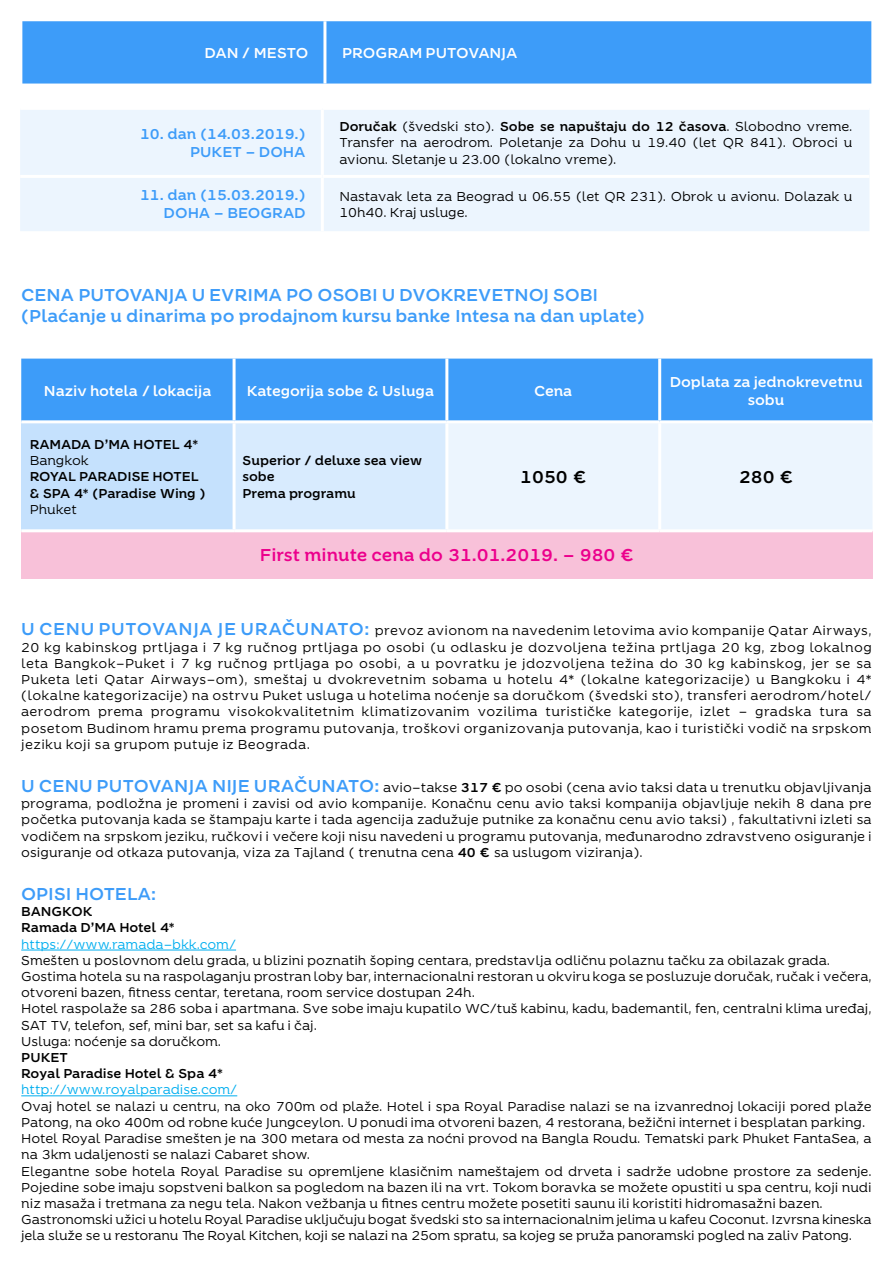
<style>
.page{position:relative;width:893px;height:1263px;background:#fff}
.page>*{position:absolute;margin:0;border:0;box-sizing:border-box;transform-origin:0 0}
.t1{font:700 18px/21.6px "Timesquare";color:#3d9cf9}
.t2{font:700 18px "Timesquare";color:#ec008c}
.t3{font:700 18px "Timesquare";color:#000}
.t4{font:700 15px/18px "Timesquare";letter-spacing:-.005em;color:#fff;text-align:center}
.t5{font:700 15px/18px "Timesquare";color:#3d9cf9;text-align:right}
.t6{font:13.5px/16.2px "Timesquare";letter-spacing:-.005em;color:#000;text-align:justify}
.t7{font:700 13.5px/16.2px "Timesquare";color:#000}
.t8{font:13.5px "Timesquare";letter-spacing:-.005em;color:#00aeef}
.s1{font-weight:700}
.s2{font-weight:700;font-size:18px;color:#3d9cf9}
</style>
<div class="page">
<div style="left:20px;top:110px;width:849px;height:121px;background:#ecf5fe"></div>
<hr style="left:321px;top:110px;width:3px;height:65px;background:#fff">
<hr style="left:20px;top:175px;width:302px;height:3px;background:#fff">
<hr style="left:322px;top:175px;width:547px;height:3px;background:#fff">
<hr style="left:321px;top:178px;width:3px;height:53px;background:#fff">
<div style="left:22px;top:21px;width:849px;height:63px;background:#3d9cf9"></div>
<hr style="left:323px;top:21px;width:3px;height:63px;background:#fff">
<div style="left:21px;top:359px;width:851px;height:61px;background:#3d9cf9"></div>
<div style="left:21px;top:422px;width:213px;height:109px;background:#c5e1fd"></div>
<div style="left:234px;top:422px;width:213px;height:109px;background:#d8ebfe"></div>
<div style="left:448px;top:423px;width:424px;height:106px;background:#ecf5fe"></div>
<div style="left:21px;top:531px;width:851px;height:47px;background:#f8c1d9"></div>
<hr style="left:233px;top:359px;width:3px;height:61px;background:#fff">
<hr style="left:445px;top:359px;width:3px;height:61px;background:#fff">
<hr style="left:658px;top:359px;width:3px;height:61px;background:#fff">
<hr style="left:21px;top:420px;width:213px;height:3px;background:#fff">
<hr style="left:234px;top:420px;width:213px;height:3px;background:#fff">
<hr style="left:233px;top:423px;width:3px;height:106px;background:#fff">
<hr style="left:445px;top:423px;width:3px;height:106px;background:#fff">
<hr style="left:658px;top:423px;width:3px;height:106px;background:#fff">
<hr style="left:21px;top:529px;width:213px;height:3px;background:#fff">
<hr style="left:234px;top:529px;width:213px;height:3px;background:#fff">
<hr style="left:447px;top:529px;width:213px;height:3px;background:#fff">
<hr style="left:660px;top:529px;width:212px;height:3px;background:#fff">
<hr style="left:21px;top:950px;width:215px;height:1px;background:#00aeef">
<hr style="left:21px;top:1095px;width:216px;height:1px;background:#00aeef">
<p class="t4" style="left:204px;top:44px;width:105px">Dan / Mesto</p>
<p class="t4" style="left:342px;top:44px;width:177px">Program putovanja</p>
<p class="t5" style="left:140px;top:125px;width:167px">10. dan (14.03.2019.)<br>PU KET - DOHA</p>
<p class="t6" style="left:339px;top:119px;width:515px"><span class="s1">Doručak</span> (švedski sto). <span class="s1">Sobe se napuštaju do 12 časova</span>. Slobodno vreme.<br>Transfer na aerodrom. Poletanje za Dohu u 19.40 (let QR 841). Obroci u avionu. Sletanje u 23.00 (lokalno vreme).</p>
<p class="t5" style="left:164px;top:187px;width:143px;text-align:left;text-indent:-24px">11. dan (15.03.2019.)<br>DOHA - BEOGRA</p>
<p class="t6" style="left:339px;top:188px;width:515px">Nastavak leta za Beograd u 06.55 (let QR 231). Obrok u avionu. Dolazak u<br>10h40. Kraj usluge.</p>
<p class="t5" style="left:294px;top:205px;width:13px">D</p>
<h1 class="t1" style="left:21px;top:284px;width:27px">CENA</h1>
<h1 class="t1" style="left:78px;top:284px;width:25px">PUTOVANJA</h1>
<h1 class="t1" style="left:192px;top:284px;width:31px">U EVR</h1>
<h1 class="t1" style="left:247px;top:284px;width:85px">IMA PO OSO</h1>
<h1 class="t1" style="left:359px;top:284px;width:107px">BI U DVOKREVETNOJ</h1>
<h1 class="t1" style="left:21px;top:284px;width:625px;text-indent:532px">SOBI (Plaćanje u dinarima po prodajnom kursu banke Intesa na dan uplate)</h1>
<p class="t4" style="left:44px;top:382px;width:169px">N aziv hotela / lokacija</p>
<p class="t4" style="left:247px;top:382px;width:189px">Kategorija sobe &amp; Usluga</p>
<p class="t4" style="left:534px;top:382px;width:39px">Cena</p>
<p class="t4" style="left:670px;top:373px;width:194px">Doplata za jednokrevetnu sobu</p>
<p class="t7" style="left:30px;top:436px;width:124px">RAMADA D’MA HOTE</p>
<p class="t7" style="left:172px;top:436px;width:28px">L 4*</p>
<p class="t6" style="left:30px;top:453px;width:60px">Bangkok</p>
<p class="t7" style="left:30px;top:469px;width:69px">ROYAL PARA</p>
<p class="t7" style="left:117px;top:469px;width:56px">DISE HOTE</p>
<p class="t7" style="left:243px;top:453px;width:181px">Superior / deluxe sea view sobe<br>Prema programu</p>
<h1 class="t3" style="left:520px;top:467px;width:67px">1050 €</h1>
<h1 class="t3" style="left:739px;top:467px;width:56px">280 €</h1>
<p class="t7" style="left:30px;top:469px;width:177px;text-indent:161px">L &amp; SPA 4* (Paradise Wing )</p>
<p class="t6" style="left:30px;top:501px;width:49px">Phuket</p>
<h1 class="t2" style="left:260px;top:545px;width:375px">First minute cena do 31.01.2019. - 980 €</h1>
<p class="t6" style="left:21px;top:623px;width:852px"><span class="s2">U c enu putovanja je urač unato:</span> prevoz avionom na navedenim letovima avio kompanije Qatar Airways, 20 kg kabinskog prtljaga i 7 kg ručnog prtljaga po osobi (u odlasku je dozvoljena težina prtljaga 20 kg, zbog lokalnog leta Bangkok-Puket i 7 kg ručnog prtljaga po osobi, a u povratku je jdozvoljena težina do 30 kg kabinskog, jer se sa Puketa leti Qatar Airways-om), smeštaj u dvokrevetnim sobama u hotelu 4* (lokalne kategorizacije) u Bangkoku i 4* (lokalne kategorizacije) na ostrvu Puket usluga u hotelima noćenje sa doručkom (švedski sto), transferi aerodrom/hotel/ aerodrom prema programu visokokvalitetnim klimatizovanim vozilima turističke kategorije, izlet - gradska tura sa posetom Budinom hramu prema programu putovanja, troškovi organizovanja putovanja, kao i turistički vodič na srpskom jeziku koji sa grupom putuje iz Beograda.</p>
<p class="t6" style="left:21px;top:779px;width:852px"><span class="s2">U cenu putovanja nij e uračunato:</span> avio-takse <span class="s1">317 €</span> po osobi (cena avio taksi data u trenutku objavljivanja programa, podložna je promeni i zavisi od avio kompanije. Konačnu cenu avio taksi kompanija objavljuje nekih 8 dana pre početka putovanja kada se štampaju karte i tada agencija zadužuje putnike za konačnu cenu avio taksi) , fakultativni izleti sa vodičem na srpskom jeziku, ručkovi i večere koji nisu navedeni u programu putovanja, međunarodno zdravstveno osiguranje i osiguranje od otkaza putovanja, viza za Tajland ( trenutna cena <span class="s1">40 €</span> sa uslugom viziranja).</p>
<h1 class="t1" style="left:21px;top:883px;width:81px">OPISI HOTE</h1>
<h1 class="t1" style="left:127px;top:883px;width:31px">LA:</h1>
<p class="t7" style="left:21px;top:904px;width:155px">Bangkok<br>Ramada D’MA Hotel 4*</p>
<p class="t8" style="left:21px;top:936px;width:216px">https://www.ramada-bkk.com/</p>
<p class="t6" style="left:21px;top:952px;width:852px;text-align:left">Smešten u poslovnom delu grada, u blizini poznatih šoping centara, predstavlja odličnu polaznu tačku za obilazak grada.<br>Gostima hotela su na raspolaganju prostran loby bar, internacionalni restoran u okviru koga se posluzuje doručak, ručak i večera, otvoreni bazen, fitness centar, teretana, room service dostupan 24h.<br>Hotel raspolaže sa 286 soba i apartmana. Sve sobe imaju kupatilo WC/tuš kabinu, kadu, bademantil, fen, centralni klima uređaj, SAT TV, telefon, sef, mini bar, set sa kafu i čaj.<br>Usluga: noćenje sa doručkom.</p>
<p class="t7" style="left:21px;top:1049px;width:203px">Puket<br>Royal Paradise Hotel &amp; Spa 4*</p>
<p class="t8" style="left:21px;top:1082px;width:218px">http://www.royalparadise.com/</p>
<p class="t6" style="left:21px;top:1098px;width:852px;text-align:left">Ovaj hotel se nalazi u centru, na oko 700m od plaže. Hotel i spa Royal Paradise nalazi se na izvanrednoj lokaciji pored plaže Patong, na oko 400m od robne kuće Jungceylon. U ponudi ima otvoreni bazen, 4 restorana, bežični internet i besplatan parking.<br>Hotel Royal Paradise smešten je na 300 metara od mesta za noćni provod na Bangla Roudu. Tematski park Phuket FantaSea, a na 3km udaljenosti se nalazi Cabaret show.<br>Elegantne sobe hotela Royal Paradise su opremljene klasičnim nameštajem od drveta i sadrže udobne prostore za sedenje.<br>Pojedine sobe imaju sopstveni balkon sa pogledom na bazen ili na vrt. Tokom boravka se možete opustiti u spa centru, koji nudi niz masaža i tretmana za negu tela. Nakon vežbanja u fitnes centru možete posetiti saunu ili koristiti hidromasažni bazen.<br>Gastronomski užici u hotelu Royal Paradise uključuju bogat švedski sto sa internacionalnim jelima u kafeu Coconut. Izvrsna kineska jela služe se u restoranu The Royal Kitchen, koji se nalazi na 25om spratu, sa kojeg se pruža panoramski pogled na zaliv Patong.</p>
</div>
